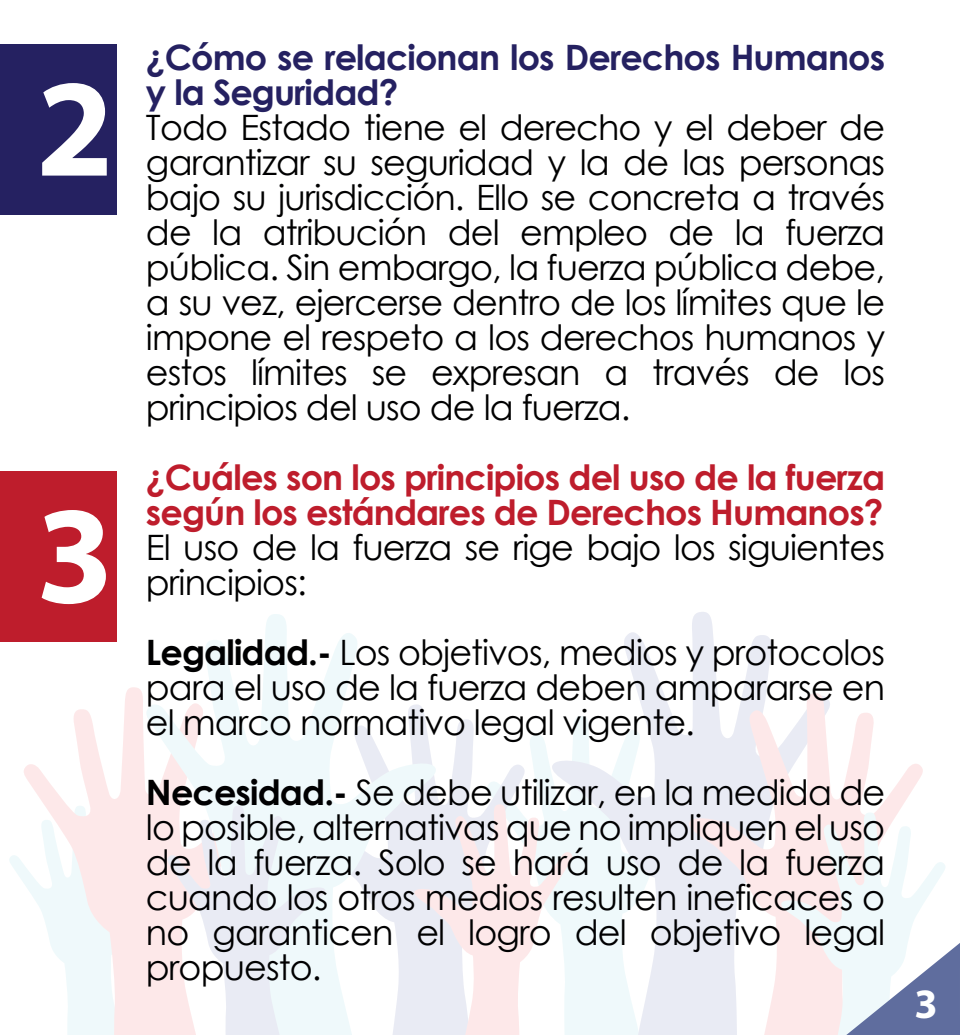
<style>
.page{position:relative;width:960px;height:1035px;background:#fff}
.page>*{position:absolute;margin:0;border:0;box-sizing:border-box;transform-origin:0 0}
.t1{font:700 140px "Myriad Pro";color:#fff}
.t2{font:700 42px "Myriad Pro";color:#fff}
.t3{font:35px/35px "Century Gothic";letter-spacing:-.025em;color:#000001;text-align:justify}
.t4{font:700 35px/35px "Century Gothic";letter-spacing:-.025em;color:#be1d2c}
.t5{font:700 35px/35px "Century Gothic";letter-spacing:-.025em;color:#252161}
.s1{font-weight:700}
</style>
<div class="page">
<svg style="left:24px;top:687px;width:119px;height:119px"></svg>
<svg style="left:530px;top:735px;width:20px;height:69px"></svg>
<svg style="left:438px;top:719px;width:87px;height:85px"></svg>
<svg style="left:438px;top:804px;width:112px;height:231px"></svg>
<svg style="left:550px;top:612px;width:222px;height:423px"></svg>
<svg style="left:687px;top:693px;width:236px;height:342px"></svg>
<svg style="left:143px;top:614px;width:295px;height:421px"></svg>
<svg style="left:9px;top:806px;width:318px;height:229px"></svg>
<div style="left:0;top:45px;width:117px;height:170px;background:#252161"></div>
<div style="left:0;top:471px;width:117px;height:171px;background:#be1d2c"></div>
<svg style="left:780px;top:812px;width:179px;height:223px"></svg>
<h1 class="t1" style="left:36px;top:37px;width:79px">2</h1>
<h1 class="t1" style="left:36px;top:464px;width:79px">3</h1>
<p class="t5" style="left:146px;top:39px;width:740px">¿Cómo se relacionan los Derechos Humanos y la Seguridad?</p>
<p class="t3" style="left:146px;top:110px;width:740px">Todo Estado tiene el derecho y el deber de garantizar su seguridad y la de las personas bajo su jurisdicción. Ello se concreta a través de la atribución del empleo de la fuerza pública. Sin embargo, la fuerza pública debe, a su vez, ejercerse dentro de los límites que le impone el respeto a los derechos humanos y estos límites se expresan a través de los principios del uso de la fuerza.</p>
<p class="t4" style="left:146px;top:459px;width:740px">¿Cuáles son los principios del uso de la fuerza según los estándares de Derechos Humanos?</p>
<p class="t3" style="left:146px;top:530px;width:740px">El uso de la fuerza se rige bajo los siguientes principios:</p>
<p class="t3" style="left:146px;top:635px;width:740px"><span class="s1">Legalidad.-</span> Los objetivos, medios y protocolos para el uso de la fuerza deben ampararse en el marco normativo legal vigente.</p>
<p class="t3" style="left:146px;top:775px;width:740px"><span class="s1">Necesidad.-</span> Se debe utilizar, en la medida de lo posible, alternativas que no impliquen el uso de la fuerza. Solo se hará uso de la fuerza cuando los otros medios resulten ineficaces o no garanticen el logro del objetivo legal propuesto.</p>
<p class="t2" style="left:914px;top:977px;width:25px">3</p>
</div>
